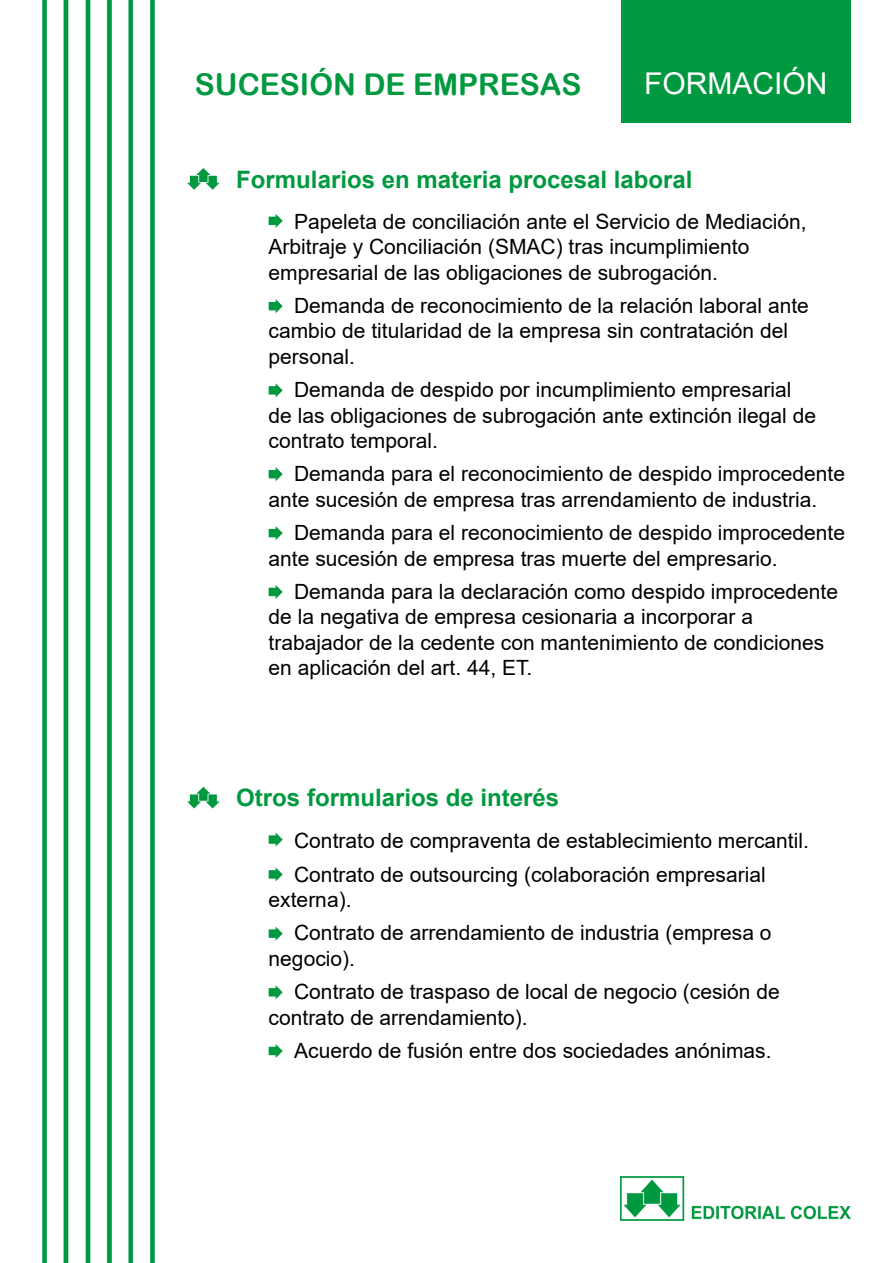
<style>
.page{position:relative;width:893px;height:1263px;background:#fff}
.page>*{position:absolute;margin:0;border:0;box-sizing:border-box;transform-origin:0 0}
.t1{font:30px "Arial Rounded MT Bold";color:#00993f}
.t2{font:30px "Arial";color:#fff}
.t3{font:700 24px "Arial";color:#00993f}
.t4{font:21px/25.2px "Arial";color:#000}
</style>
<div class="page">
<div style="left:621px;top:0;width:229px;height:123px;background:#00993f"></div>
<img style="left:620px;top:1176px;width:230px;height:44px">
<img style="left:43px;top:0;width:112px;height:1263px">
<svg style="left:187px;top:168px;width:33px;height:22px"></svg>
<svg style="left:187px;top:787px;width:33px;height:21px"></svg>
<svg style="left:269px;top:214px;width:14px;height:14px"></svg>
<svg style="left:269px;top:832px;width:14px;height:15px"></svg>
<svg style="left:269px;top:867px;width:14px;height:15px"></svg>
<svg style="left:269px;top:299px;width:14px;height:14px"></svg>
<svg style="left:269px;top:927px;width:14px;height:14px"></svg>
<svg style="left:269px;top:383px;width:14px;height:15px"></svg>
<svg style="left:269px;top:985px;width:14px;height:15px"></svg>
<svg style="left:269px;top:1044px;width:14px;height:14px"></svg>
<svg style="left:269px;top:467px;width:14px;height:14px"></svg>
<svg style="left:269px;top:526px;width:14px;height:14px"></svg>
<svg style="left:269px;top:585px;width:14px;height:14px"></svg>
<h1 class="t1" style="left:195px;top:67px;width:388px">SUCESIÓN DE EMPRESAS</h1>
<h1 class="t2" style="left:644px;top:63px;width:185px">FORMACIÓN</h1>
<p class="t3" style="left:236px;top:162px;width:458px">Formularios en materia procesal laboral</p>
<p class="t4" style="left:269px;top:209px;width:539px;text-indent:26px">Papeleta de conciliación ante el Servicio de Mediación,<br>Arbitraje y Conciliación (SMAC) tras incumplimiento empresarial de las obligaciones de subrogación.</p>
<p class="t4" style="left:269px;top:293px;width:542px;text-indent:26px">Demanda de reconocimiento de la relación laboral ante cambio de titularidad de la empresa sin contratación del personal.</p>
<p class="t4" style="left:269px;top:377px;width:549px;text-indent:26px">Demanda de despido por incumplimiento empresarial de las obligaciones de subrogación ante extinción ilegal de contrato temporal.</p>
<p class="t4" style="left:269px;top:461px;width:578px;text-indent:26px">Demanda para el reconocimiento de despido improcedente ante sucesión de empresa tras arrendamiento de industria.</p>
<p class="t4" style="left:269px;top:520px;width:578px;text-indent:26px">Demanda para el reconocimiento de despido improcedente ante sucesión de empresa tras muerte del empresario.</p>
<p class="t4" style="left:269px;top:579px;width:571px;text-indent:26px">Demanda para la declaración como despido improcedente de la negativa de empresa cesionaria a incorporar a trabajador de la cedente con mantenimiento de condiciones en aplicación del art. 44, ET.</p>
<p class="t3" style="left:236px;top:781px;width:324px">Otros formularios de interés</p>
<p class="t4" style="left:294px;top:823px;width:516px;line-height:33.8px">Contrato de compraventa de establecimiento mercantil.<br>Contrato de outsourcing (colaboración empresarial</p>
<p class="t4" style="left:294px;top:882px;width:479px;line-height:33.8px;text-indent:-26px">externa).<br>Contrato de arrendamiento de industria (empresa o</p>
<p class="t4" style="left:294px;top:941px;width:487px;line-height:33.8px;text-indent:-26px">negocio).<br>Contrato de traspaso de local de negocio (cesión de</p>
<p class="t4" style="left:294px;top:1000px;width:479px;line-height:33.8px;text-indent:-26px">contrato de arrendamiento).<br>Acuerdo de fusión entre dos sociedades anónimas.</p>
</div>
